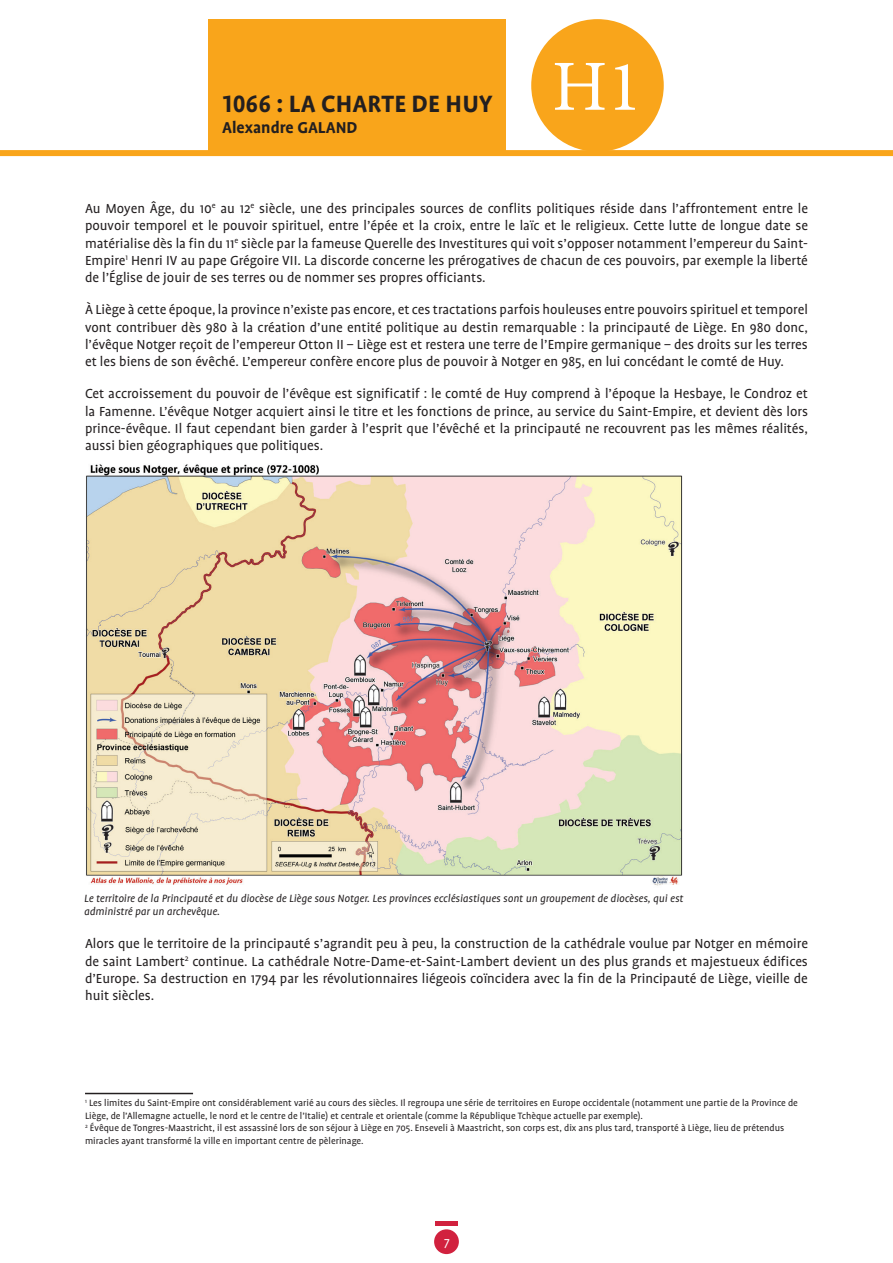
<style>
.page{position:relative;width:893px;height:1263px;background:#fff}
.page>*{position:absolute;margin:0;border:0;box-sizing:border-box;transform-origin:0 0}
.t1{font:72px "Minion Pro";color:#fff}
.t2{font:700 27px "Profile OT";letter-spacing:.01em;color:#231f20}
.t3{font:700 18px "Profile OT";color:#231f20}
.t4{font:15px/17.2px "Profile OT";color:#231f20;text-align:justify}
.t5{font:13.5px "Profile OT";color:#fff}
.t6{font:italic 12px/13.5px "Profile OT";color:#231f20}
.t7{font:10.5px/12.6px "Profile OT";color:#231f20}
</style>
<div class="page">
<div style="left:531px;top:19px;width:133px;height:133px;background:#f9a51b;border-radius:50%"></div>
<div style="left:208px;top:19px;width:298px;height:133px;background:#f9a51b"></div>
<div style="left:434px;top:1229px;width:25px;height:25px;background:#d1213e;border-radius:50%"></div>
<div style="left:435px;top:1221px;width:23px;height:5px;background:#d1213e"></div>
<hr style="left:85px;top:1093px;width:108px;height:1px;background:#231f20">
<img style="left:86px;top:464px;width:597px;height:422px">
<div style="left:0;top:150px;width:893px;height:6px;background:#f9a51b"></div>
<h2 class="t2" style="left:222px;top:89px;width:272px">1066 : LA CHARTE DE HUY</h2>
<p class="t3" style="left:222px;top:117px;width:137px">Alexandre GALAND</p>
<h1 class="t1" style="left:552px;top:39px;width:91px">H1</h1>
<p class="t4" style="left:85px;top:200px;width:724px">Au Moyen Âge, du 10<sup>e</sup> au 12<sup>e</sup> siècle, une des principales sources de conflits politiques réside dans l’affrontement entre le pouvoir temporel et le pouvoir spirituel, entre l’épée et la croix, entre le laïc et le religieux. Cette lutte de longue date se matérialise dès la fin du 11<sup>e</sup> siècle par la fameuse Querelle des Investitures qui voit s’opposer notamment l’empereur du Saint-Empire<sup>1</sup> Henri IV au pape Grégoire VII. La discorde concerne les prérogatives de chacun de ces pouvoirs, par exemple la liberté de l’Église de jouir de ses terres ou de nommer ses propres officiants.</p>
<p class="t4" style="left:85px;top:302px;width:724px">À Liège à cette époque, la province n’existe pas encore, et ces tractations parfois houleuses entre pouvoirs spirituel et temporel vont contribuer dès 980 à la création d’une entité politique au destin remarquable : la principauté de Liège. En 980 donc, l’évêque Notger reçoit de l’empereur Otton II – Liège est et restera une terre de l’Empire germanique – des droits sur les terres et les biens de son évêché. L’empereur confère encore plus de pouvoir à Notger en 985, en lui concédant le comté de Huy.</p>
<p class="t4" style="left:85px;top:386px;width:724px">Cet accroissement du pouvoir de l’évêque est significatif : le comté de Huy comprend à l’époque la Hesbaye, le Condroz et la Famenne. L’évêque Notger acquiert ainsi le titre et les fonctions de prince, au service du Saint-Empire, et devient dès lors prince-évêque. Il faut cependant bien garder à l’esprit que l’évêché et la principauté ne recouvrent pas les mêmes réalités, aussi bien géographiques que politiques.</p>
<p class="t6" style="left:84px;top:891px;width:601px">Le territoire de la Principauté et du diocèse de Liège sous Notger. Les provinces ecclésiastiques sont un groupement de diocèses, qui est administré par un archevêque.</p>
<p class="t4" style="left:85px;top:935px;width:724px">Alors que le territoire de la principauté s’agrandit peu à peu, la construction de la cathédrale voulue par Notger en mémoire de saint Lambert<sup>2</sup> continue. La cathédrale Notre-Dame-et-Saint-Lambert devient un des plus grands et majestueux édifices d’Europe. Sa destruction en 1794 par les révolutionnaires liégeois coïncidera avec la fin de la Principauté de Liège, vieille de huit siècles.</p>
<p class="t7" style="left:85px;top:1097px;width:714px"><sup>1</sup> Les limites du Saint-Empire ont considérablement varié au cours des siècles. Il regroupa une série de territoires en Europe occidentale (notamment une partie de la Province de Liège, de l’Allemagne actuelle, le nord et le centre de l’Italie) et centrale et orientale (comme la République Tchèque actuelle par exemple).<br><sup>2</sup> Évêque de Tongres-Maastricht, il est assassiné lors de son séjour à Liège en 705. Enseveli à Maastricht, son corps est, dix ans plus tard, transporté à Liège, lieu de prétendus miracles ayant transformé la ville en important centre de pèlerinage.</p>
<p class="t5" style="left:444px;top:1234px;width:7px">7</p>
</div>
